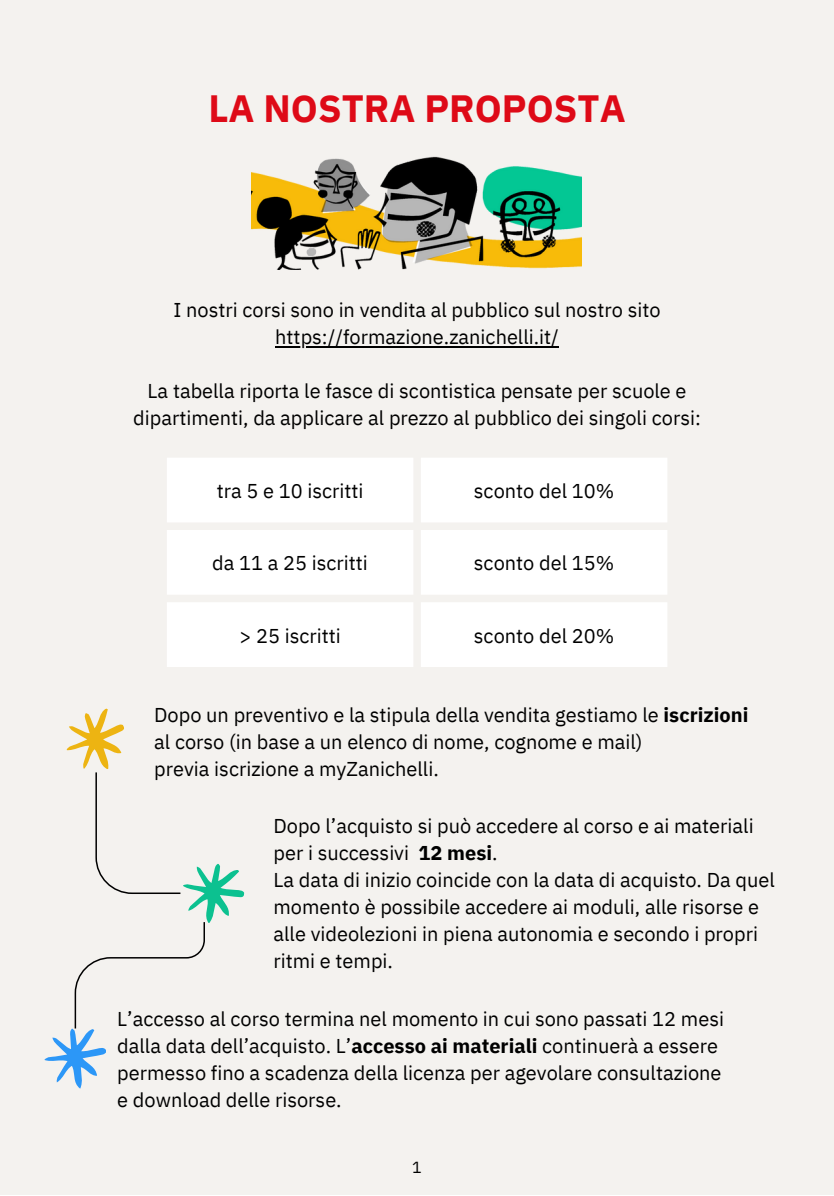
<style>
.page{position:relative;width:834px;height:1196px;background:#fff}
.page>*{position:absolute;margin:0;border:0;box-sizing:border-box;transform-origin:0 0}
.t1{font:700 38px "IBM Plex Sans";color:#de0a17}
.t2{font:20px/27px "IBM Plex Sans";color:#000}
.t3{font:16px "IBM Plex Sans";color:#000}
.s1{font-weight:700}
</style>
<div class="page">
<div style="left:0;top:0;width:834px;height:1194px;background:#f4f2ef"></div>
<img style="left:252px;top:156px;width:329px;height:114px">
<svg style="left:167px;top:458px;width:500px;height:209px;fill:#fff"></svg>
<hr style="left:275px;top:346px;width:284px;height:1px;background:#000">
<svg style="left:44px;top:708px;width:201px;height:380px"></svg>
<p class="t1" style="left:208px;top:83px;width:419px">LA NOSTRA PROPOSTA</p>
<p class="t2" style="left:173px;top:296px;width:488px">I nostri corsi sono in vendita al pubblico sul nostro sito</p>
<p class="t2" style="left:275px;top:323px;width:285px">https://formazione.zanichelli.it/</p>
<p class="t2" style="left:133px;top:377px;width:569px;text-align:center">La tabella riporta le fasce di scontistica pensate per scuole e dipartimenti, da applicare al prezzo al pubblico dei singoli corsi:</p>
<p class="t2" style="left:217px;top:477px;width:148px">tra 5 e 10 iscritti</p>
<p class="t2" style="left:474px;top:477px;width:142px">sconto del 10%</p>
<p class="t2" style="left:212px;top:549px;width:157px">da 11 a 25 iscritti</p>
<p class="t2" style="left:474px;top:549px;width:142px">sconto del 15%</p>
<p class="t2" style="left:239px;top:621px;width:103px">&gt; 25 iscritti</p>
<p class="t2" style="left:474px;top:621px;width:142px">sconto del 20%</p>
<p class="t2" style="left:154px;top:701px;width:595px">Dopo un preventivo e la stipula della vendita gestiamo le <span class="s1">iscrizioni </span>al corso (in base a un elenco di nome, cognome e mail)</p>
<p class="t2" style="left:154px;top:755px;width:286px">previa iscrizione a myZanichelli.</p>
<p class="t2" style="left:273px;top:812px;width:482px">Dopo l’acquisto si può accedere al corso e ai materiali</p>
<p class="t2" style="left:273px;top:839px;width:226px">per i successivi <span class="s1">12 mesi</span>.</p>
<p class="t2" style="left:273px;top:866px;width:503px">La data di inizio coincide con la data di acquisto. Da quel momento è possibile accedere ai moduli, alle risorse e alle videolezioni in piena autonomia e secondo i propri ritmi e tempi.</p>
<p class="t2" style="left:117px;top:1004px;width:608px">L’accesso al corso termina nel momento in cui sono passati 12 mesi dalla data dell’acquisto. L’<span class="s1">accesso ai materiali</span> continuerà a essere permesso fino a scadenza della licenza per agevolare consultazione</p>
<p class="t2" style="left:117px;top:1085px;width:226px">e download delle risorse.</p>
<p class="t3" style="left:412px;top:1156px;width:11px">1</p>
</div>
